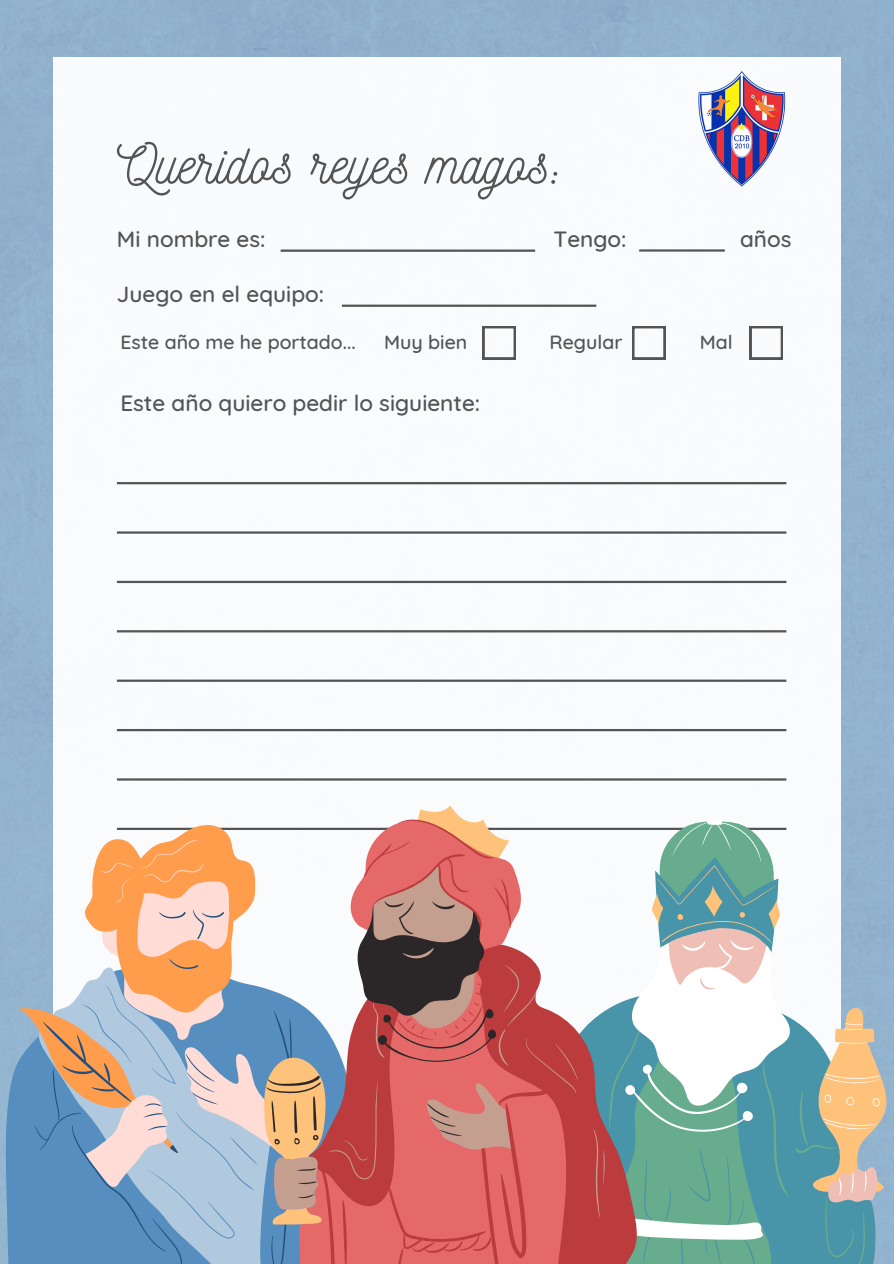
<style>
.page{position:relative;width:894px;height:1264px;background:#fff}
.page>*{position:absolute;margin:0;border:0;box-sizing:border-box;transform-origin:0 0}
.t1{font:55.5px "Nickainley";color:#545454}
.t2{font:500 22.5px "Quicksand";color:#545454}
.t3{font:500 19.5px "Quicksand";color:#545454}
</style>
<div class="page">
<hr style="left:117px;top:482px;width:669px;height:2px;background:#545454">
<hr style="left:117px;top:531px;width:669px;height:2px;background:#545454">
<hr style="left:117px;top:581px;width:669px;height:2px;background:#545454">
<hr style="left:117px;top:630px;width:669px;height:2px;background:#545454">
<hr style="left:117px;top:679px;width:669px;height:3px;background:#545454">
<hr style="left:117px;top:729px;width:669px;height:2px;background:#545454">
<hr style="left:117px;top:778px;width:669px;height:2px;background:#545454">
<svg style="left:638px;top:1239px;width:239px;height:24px;background:#5aa19a"></svg>
<svg style="left:880px;top:865px;width:8px;height:328px;background:#9bb3c6"></svg>
<svg style="left:638px;top:817px;width:242px;height:422px"></svg>
<svg style="left:5px;top:965px;width:29px;height:298px;background:#6899c3"></svg>
<svg style="left:19px;top:824px;width:238px;height:284px"></svg>
<svg style="left:34px;top:910px;width:265px;height:353px;background:#aeb5bf"></svg>
<svg style="left:264px;top:805px;width:198px;height:419px"></svg>
<svg style="left:309px;top:818px;width:329px;height:445px"></svg>
<svg style="left:266px;top:901px;width:230px;height:297px"></svg>
<hr style="left:280px;top:249px;width:255px;height:3px;background:#545454">
<svg style="left:482px;top:326px;width:33px;height:33px"></svg>
<svg style="left:632px;top:326px;width:33px;height:33px"></svg>
<svg style="left:749px;top:326px;width:33px;height:33px"></svg>
<img style="left:698px;top:71px;width:88px;height:116px">
<hr style="left:639px;top:249px;width:85px;height:3px;background:#545454">
<hr style="left:342px;top:304px;width:254px;height:3px;background:#545454">
<p class="t1" style="left:117px;top:128px;width:448px">Queridos reyes magos:</p>
<p class="t2" style="left:117px;top:224px;width:150px">Mi nombre es:</p>
<p class="t2" style="left:553px;top:224px;width:75px">Tengo:</p>
<p class="t2" style="left:739px;top:224px;width:53px">años</p>
<p class="t2" style="left:117px;top:279px;width:209px">Juego en el equipo:</p>
<p class="t3" style="left:120px;top:329px;width:237px">Este año me he portado...</p>
<p class="t3" style="left:384px;top:329px;width:85px">Muy bien</p>
<p class="t3" style="left:549px;top:329px;width:74px">Regular</p>
<p class="t3" style="left:699px;top:329px;width:34px">Mal</p>
<p class="t2" style="left:120px;top:388px;width:361px">Este año quiero pedir lo siguiente:</p>
</div>
